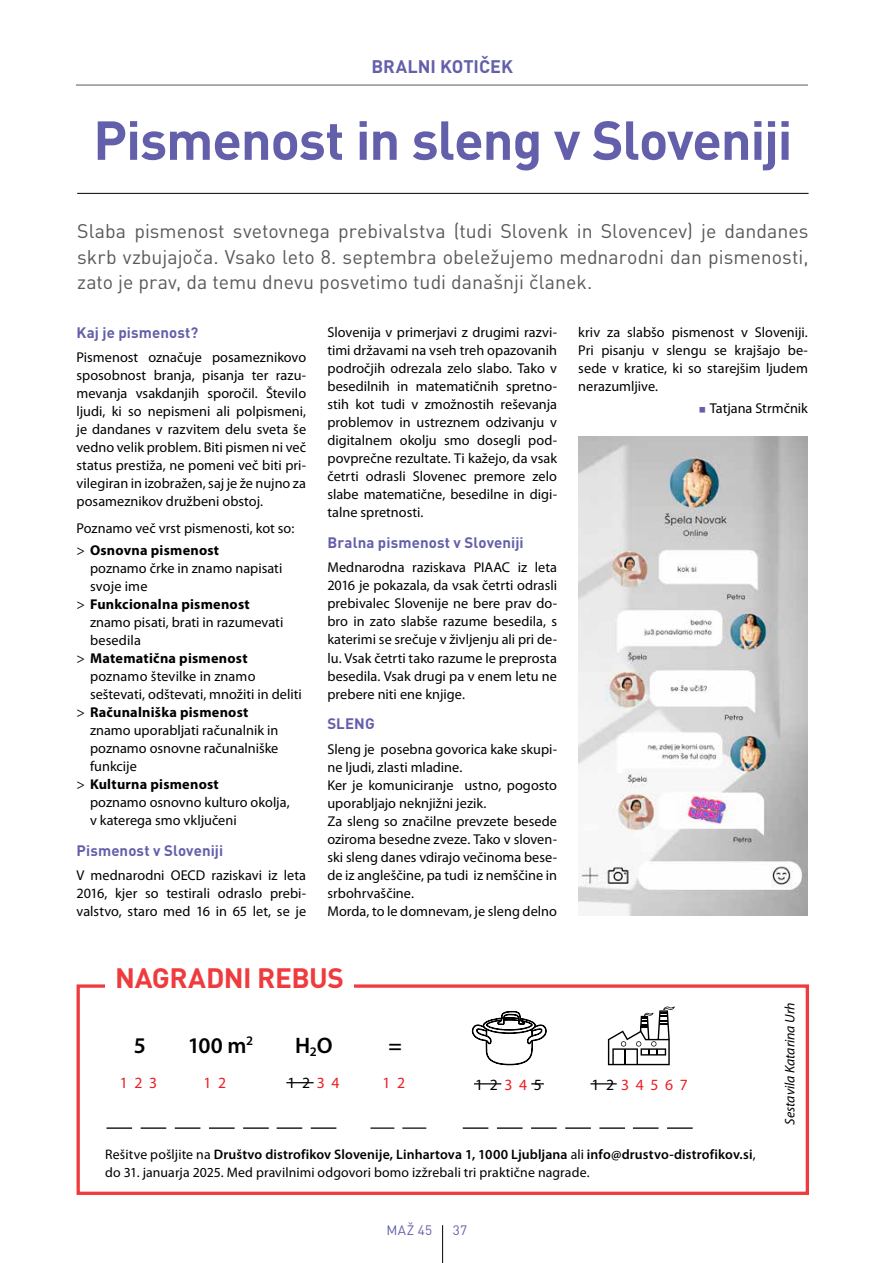
<style>
.page{position:relative;width:893px;height:1263px;background:#fff}
.page>*{position:absolute;margin:0;border:0;box-sizing:border-box;transform-origin:0 0}
.t1{font:700 54px "DIN Pro";letter-spacing:-.02em;color:#645faa}
.t2{font:700 27.75px "DIN Pro";letter-spacing:-.02em;color:#ef3b3d}
.t3{font:600 22.5px "Myriad Pro";color:#000}
.t4{font:19.5px/25.5px "DIN Pro";color:#58595b;text-align:justify}
.t5{font:700 18px "DIN Pro";color:#645faa}
.t6{font:15.6px "Myriad Pro";color:#ed1d24}
.t7{font:15.6px "Myriad Pro";color:#000}
.t8{font:700 15px "DIN Pro";letter-spacing:.01em;color:#645faa}
.t9{font:14.25px/18px "Myriad Pro";color:#000;text-align:justify}
.t10{font:700 14.25px "Myriad Pro";letter-spacing:.015em;color:#000}
.t11{font:13.8px/18px "Myriad Pro";letter-spacing:.005em;color:#000}
.t12{font:italic 13.8px "Myriad Pro";color:#000}
.t13{font:13.5px "DIN Pro";letter-spacing:.035em;color:#645faa}
.s1{font-weight:700}
.s2{font-weight:400}
.s3{color:#645faa}
.s4{color:#ed1d24}
.s5{color:#000}
.s6{font-weight:600}
</style>
<div class="page">
<hr style="left:76px;top:85px;width:732px;height:1px;background:#58595b">
<hr style="left:442px;top:1225px;width:1px;height:38px;background:#000">
<hr style="left:77px;top:193px;width:732px;height:1px;background:#000">
<img style="left:578px;top:436px;width:230px;height:480px">
<div style="left:77px;top:984px;width:732px;height:211px;border:3px solid #ef3b3d"></div>
<div style="left:105px;top:961px;width:248px;height:33px;background:#fff"></div>
<svg style="left:286px;top:1082px;width:28px;height:1px"></svg>
<svg style="left:608px;top:1006px;width:67px;height:59px"></svg>
<svg style="left:471px;top:1010px;width:76px;height:56px"></svg>
<svg style="left:590px;top:1083px;width:27px;height:1px"></svg>
<svg style="left:531px;top:1083px;width:13px;height:1px"></svg>
<svg style="left:474px;top:1083px;width:27px;height:1px"></svg>
<hr style="left:106px;top:1127px;width:26px;height:2px;background:#000">
<hr style="left:141px;top:1127px;width:25px;height:2px;background:#000">
<hr style="left:175px;top:1127px;width:25px;height:2px;background:#000">
<hr style="left:209px;top:1127px;width:26px;height:2px;background:#000">
<hr style="left:243px;top:1127px;width:26px;height:2px;background:#000">
<hr style="left:277px;top:1127px;width:25px;height:2px;background:#000">
<hr style="left:311px;top:1127px;width:25px;height:2px;background:#000">
<hr style="left:370px;top:1127px;width:24px;height:2px;background:#000">
<hr style="left:402px;top:1127px;width:24px;height:2px;background:#000">
<hr style="left:463px;top:1127px;width:25px;height:2px;background:#000">
<hr style="left:497px;top:1127px;width:26px;height:2px;background:#000">
<hr style="left:531px;top:1127px;width:26px;height:2px;background:#000">
<hr style="left:565px;top:1127px;width:26px;height:2px;background:#000">
<hr style="left:599px;top:1127px;width:26px;height:2px;background:#000">
<hr style="left:633px;top:1127px;width:25px;height:2px;background:#000">
<hr style="left:667px;top:1127px;width:26px;height:2px;background:#000">
<p class="t5" style="left:371px;top:54px;width:143px">BRALNI KOTIČEK</p>
<h1 class="t1" style="left:93px;top:104px;width:701px">Pismenost in sleng v Sloveniji</h1>
<h3 class="t4" style="left:77px;top:218px;width:733px">Slaba pismenost svetovnega prebivalstva (tudi Slovenk in Slovencev) je dandanes skrb vzbujajoča. Vsako leto 8. septembra obeležujemo mednarodni dan pismenosti, zato je prav, da temu dnevu posvetimo tudi današnji članek.</h3>
<p class="t8" style="left:77px;top:322px;width:123px">Kaj je pismenost?</p>
<p class="t9" style="left:77px;top:348px;width:231px">Pismenost označuje posameznikovo sposobnost branja, pisanja ter razu&shy;mevanja vsakdanjih sporočil. Število ljudi, ki so nepismeni ali polpismeni, je dandanes v razvitem delu sveta še vedno velik problem. Biti pismen ni več status prestiža, ne pomeni več biti pri&shy;vilegiran in izobražen, saj je že nujno za posameznikov družbeni obstoj.</p>
<p class="t9" style="left:77px;top:517px;width:219px;line-height:22.2px">Poznamo več vrst pismenosti, kot so: &gt; <span class="s1">Osnovna pismenost</span></p>
<p class="t9" style="left:90px;top:559px;width:194px">poznamo črke in znamo napisati</p>
<p class="t9" style="left:90px;top:577px;width:59px">svoje ime</p>
<p class="t10" style="left:77px;top:595px;width:175px"><span class="s2">&gt;</span> Funkcionalna pismenost</p>
<p class="t9" style="left:90px;top:613px;width:195px">znamo pisati, brati in razumevati</p>
<p class="t9" style="left:90px;top:631px;width:52px">besedila</p>
<p class="t10" style="left:77px;top:649px;width:173px"><span class="s2">&gt;</span> Matematična pismenost</p>
<p class="t9" style="left:90px;top:667px;width:167px">poznamo številke in znamo</p>
<p class="t9" style="left:90px;top:685px;width:213px">seštevati, odštevati, množiti in deliti</p>
<p class="t10" style="left:77px;top:703px;width:173px"><span class="s2">&gt;</span> Računalniška pismenost</p>
<p class="t9" style="left:90px;top:721px;width:190px">znamo uporabljati računalnik in</p>
<p class="t9" style="left:90px;top:739px;width:190px">poznamo osnovne računalniške</p>
<p class="t9" style="left:90px;top:757px;width:48px">funkcije</p>
<p class="t10" style="left:77px;top:775px;width:144px"><span class="s2">&gt;</span> Kulturna pismenost</p>
<p class="t9" style="left:90px;top:793px;width:201px">poznamo osnovno kulturo okolja,</p>
<p class="t9" style="left:90px;top:811px;width:148px">v katerega smo vključeni</p>
<p class="t8" style="left:77px;top:840px;width:148px">Pismenost v Sloveniji</p>
<p class="t9" style="left:77px;top:866px;width:231px">V mednarodni OECD raziskavi iz leta 2016, kjer so testirali odraslo prebi&shy;valstvo, staro med 16 in 65 let, se je</p>
<p class="t9" style="left:327px;top:323px;width:231px">Slovenija v primerjavi z drugimi razvi&shy;timi državami na vseh treh opazovanih področjih odrezala zelo slabo. Tako v besedilnih in matematičnih spretno&shy;stih kot tudi v zmožnostih reševanja problemov in ustreznem odzivanju v digitalnem okolju smo dosegli pod&shy;povprečne rezultate. Ti kažejo, da vsak četrti odrasli Slovenec premore zelo slabe matematične, besedilne in digi&shy;talne spretnosti.</p>
<p class="t8" style="left:327px;top:532px;width:198px">Bralna pismenost v Sloveniji</p>
<p class="t9" style="left:327px;top:558px;width:231px">Mednarodna raziskava PIAAC iz leta 2016 je pokazala, da vsak četrti odrasli prebivalec Slovenije ne bere prav do&shy;bro in zato slabše razume besedila, s katerimi se srečuje v življenju ali pri de&shy;lu. Vsak četrti tako razume le preprosta besedila. Vsak drugi pa v enem letu ne prebere niti ene knjige.</p>
<p class="t8" style="left:327px;top:713px;width:49px">SLENG</p>
<p class="t9" style="left:327px;top:739px;width:231px;text-align:left">Sleng je posebna govorica kake skupi&shy;ne ljudi, zlasti mladine.<br>Ker je komuniciranje ustno, pogosto uporabljajo neknjižni jezik.<br>Za sleng so značilne prevzete besede oziroma besedne zveze. Tako v sloven&shy;ski sleng danes vdirajo večinoma bese&shy;de iz angleščine, pa tudi iz nemščine in srbohrvaščine.<br>Morda, to le domnevam, je sleng delno</p>
<p class="t9" style="left:578px;top:323px;width:231px">kriv za slabšo pismenost v Sloveniji.<br>Pri pisanju v slengu se krajšajo be&shy;sede v kratice, ki so starejšim ljudem nerazumljive.</p>
<p class="t9" style="left:698px;top:399px;width:111px"><span class="s3">○</span> Tatjana Strmčnik</p>
<h2 class="t2" style="left:115px;top:959px;width:230px">NAGRADNI REBUS</h2>
<h3 class="t3" style="left:134px;top:1031px;width:14px">5</h3>
<h3 class="t3" style="left:188px;top:1031px;width:67px">100 m<sup>2</sup></h3>
<h3 class="t3" style="left:295px;top:1031px;width:39px">H<sub>2</sub>O</h3>
<h3 class="t3" style="left:388px;top:1031px;width:15px">=</h3>
<p class="t6" style="left:120px;top:1073px;width:39px">1 2 3</p>
<p class="t6" style="left:204px;top:1073px;width:24px">1 2</p>
<p class="t7" style="left:287px;top:1073px;width:54px">1 2 <span class="s4">3 4</span></p>
<p class="t6" style="left:382px;top:1073px;width:24px">1 2</p>
<p class="t7" style="left:475px;top:1075px;width:68px">1 2 <span class="s4">3 4</span> 5</p>
<p class="t6" style="left:592px;top:1075px;width:98px"><span class="s5">1 2</span> 3 4 5 6 7</p>
<p class="t11" style="left:105px;top:1145px;width:652px">Rešitve pošljite na <span class="s6">Društvo distrofikov Slovenije, Linhartova 1, 1000 Ljubljana</span> ali <span class="s6">info@drustvo-distrofikov.si</span>, do 31. januarja 2025. Med pravilnimi odgovori bomo izžrebali tri praktične nagrade.</p>
<p class="t13" style="left:386px;top:1221px;width:47px">MAŽ 45</p>
<p class="t13" style="left:453px;top:1221px;width:16px">37</p>
<p class="t12" style="left:781px;top:1124px;width:123px;rotate:-90deg">Sestavila Katarina Urh</p>
</div>
